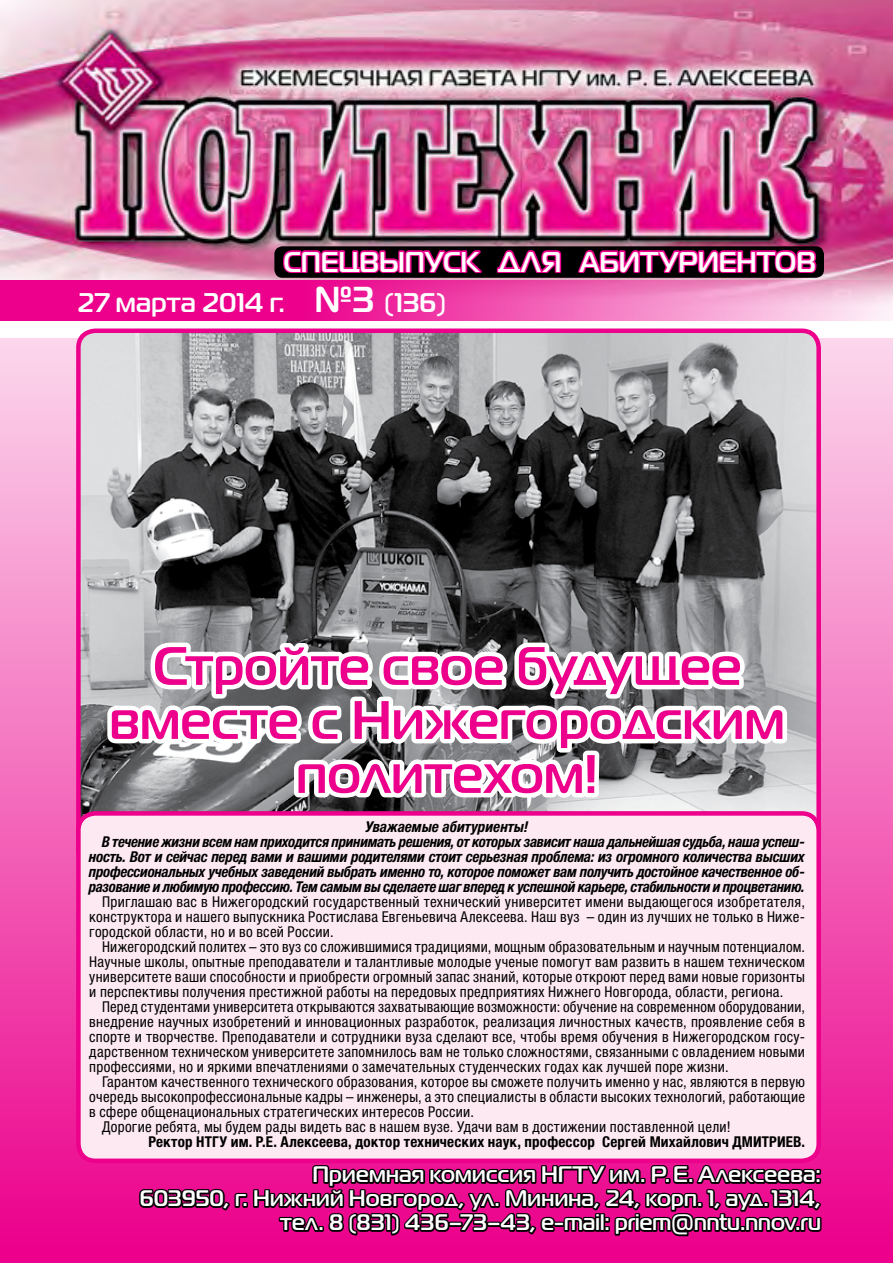
<style>
.page{position:relative;width:893px;height:1263px;background:#fff}
.page>*{position:absolute;margin:0;border:0;box-sizing:border-box;transform-origin:0 0}
.t1{font:700 54px/54px "Magistral";letter-spacing:.01em;color:#ec008c;text-align:center}
.t2{font:700 28.5px "Magistral";color:#fff;scale:.95 1}
.t3{font:700 27px "Magistral";letter-spacing:.005em;color:#fff}
.t4{font:700 22.5px/24px "Magistral";letter-spacing:.01em;color:#fff;text-align:right}
.t5{font:condensed 15px/15px "Helvetica Neue LTCYR";letter-spacing:.02em;color:#000;text-align:justify}
.t6{font:italic 700 condensed 15px "Helvetica Neue LTCYR";letter-spacing:-.015em;color:#000}
.t7{font:700 condensed 15px "Helvetica Neue LTCYR";letter-spacing:.01em;color:#000}
.s1{font-size:36px}
</style>
<div class="page">
<img style="left:0;top:0;width:893px;height:280px">
<div style="left:0;top:338px;width:893px;height:925px;background:linear-gradient(to bottom,#fcd7ed,#eb008a)"></div>
<svg style="left:0;top:280px;width:893px;height:40px;background:#ef4aab"></svg>
<div style="left:274px;top:246px;width:550px;height:32px;background:#000;border-radius:8px"></div>
<svg style="left:283px;top:250px;width:199px;height:24px"></svg>
<svg style="left:496px;top:250px;width:66px;height:24px"></svg>
<svg style="left:578px;top:250px;width:239px;height:24px"></svg>
<svg style="left:74px;top:328px;width:749px;height:527px;background:#7f787e"></svg>
<svg style="left:99px;top:636px;width:693px;height:170px"></svg>
<svg style="left:138px;top:1157px;width:686px;height:82px;background:#890654"></svg>
<div style="left:78px;top:813px;width:741px;height:348px;background:#fde9f1;border-radius:17px"></div>
<div style="left:76px;top:811px;width:745px;height:352px;border:4px solid #ec008c;border-radius:17px"></div>
<h2 class="t2" style="left:283px;top:243px;width:562px">СПЕЦВЫПУСК ДЛЯ АБИТУРИЕНТОВ</h2>
<h3 class="t3" style="left:78px;top:285px;width:370px">27 марта 2014 г. <span class="s1">№3</span> (136)</h3>
<h1 class="t1" style="left:110px;top:639px;width:676px">Стройте свое будущее вместе с Нижегородским политехом!</h1>
<p class="t6" style="left:366px;top:819px;width:164px">Уважаемые абитуриенты!</p>
<p class="t6" style="left:102px;top:834px;width:704px">В течение жизни всем нам приходится принимать решения, от которых зависит наша дальнейшая судьба, наша успеш-</p>
<p class="t6" style="left:89px;top:849px;width:717px">ность. Вот и сейчас перед вами и вашими родителями стоит серьезная проблема: из огромного количества высших</p>
<p class="t6" style="left:89px;top:864px;width:717px">профессиональных учебных заведений выбрать именно то, которое поможет вам получить достойное качественное об-</p>
<p class="t6" style="left:89px;top:879px;width:717px">разование и любимую профессию. Тем самым вы сделаете шаг вперед к успешной карьере, стабильности и процветанию.</p>
<p class="t5" style="left:89px;top:895px;width:717px;text-indent:13px">Приглашаю вас в Нижегородский государственный технический университет имени выдающегося изобретателя, конструктора и нашего выпускника Ростислава Евгеньевича Алексеева. Наш вуз – один из лучших не только в Ниже&shy;городской области, но и во всей России.</p>
<p class="t5" style="left:89px;top:940px;width:717px;text-indent:13px">Нижегородский политех – это вуз со сложившимися традициями, мощным образовательным и научным потенциалом.<br>Научные школы, опытные преподаватели и талантливые молодые ученые помогут вам развить в нашем техническом университете ваши способности и приобрести огромный запас знаний, которые откроют перед вами новые горизонты и перспективы получения престижной работы на передовых предприятиях Нижнего Новгорода, области, региона.</p>
<p class="t5" style="left:89px;top:1000px;width:717px;text-indent:13px">Перед студентами университета открываются захватывающие возможности: обучение на современном оборудовании, внедрение научных изобретений и инновационных разработок, реализация личностных качеств, проявление себя в спорте и творчестве. Преподаватели и сотрудники вуза сделают все, чтобы время обучения в Нижегородском госу&shy;дарственном техническом университете запомнилось вам не только сложностями, связанными с овладением новыми профессиями, но и яркими впечатлениями о замечательных студенческих годах как лучшей поре жизни.</p>
<p class="t5" style="left:102px;top:1075px;width:704px">Гарантом качественного технического образования, которое вы сможете получить именно у нас, являются в первую</p>
<p class="t5" style="left:89px;top:1090px;width:717px">очередь высокопрофессиональные кадры – инженеры, а это специалисты в области высоких технологий, работающие</p>
<p class="t5" style="left:89px;top:1105px;width:386px">в сфере общенациональных стратегических интересов России.</p>
<p class="t5" style="left:102px;top:1120px;width:630px">Дорогие ребята, мы будем рады видеть вас в нашем вузе. Удачи вам в достижении поставленной цели!</p>
<p class="t7" style="left:148px;top:1134px;width:658px">Ректор НТГУ им. Р.Е. Алексеева, доктор технических наук, профессор Сергей Михайлович ДМИТРИЕВ.</p>
<h3 class="t4" style="left:139px;top:1162px;width:683px">Приемная комиссия НГТУ им. Р.Е. Алексеева:<br>603950, г. Нижний Новгород, ул. Минина, 24, корп. 1, ауд.1314, тел. 8 (831) 436–73–43, e-mail: priem@nntu.nnov.ru</h3>
</div>
